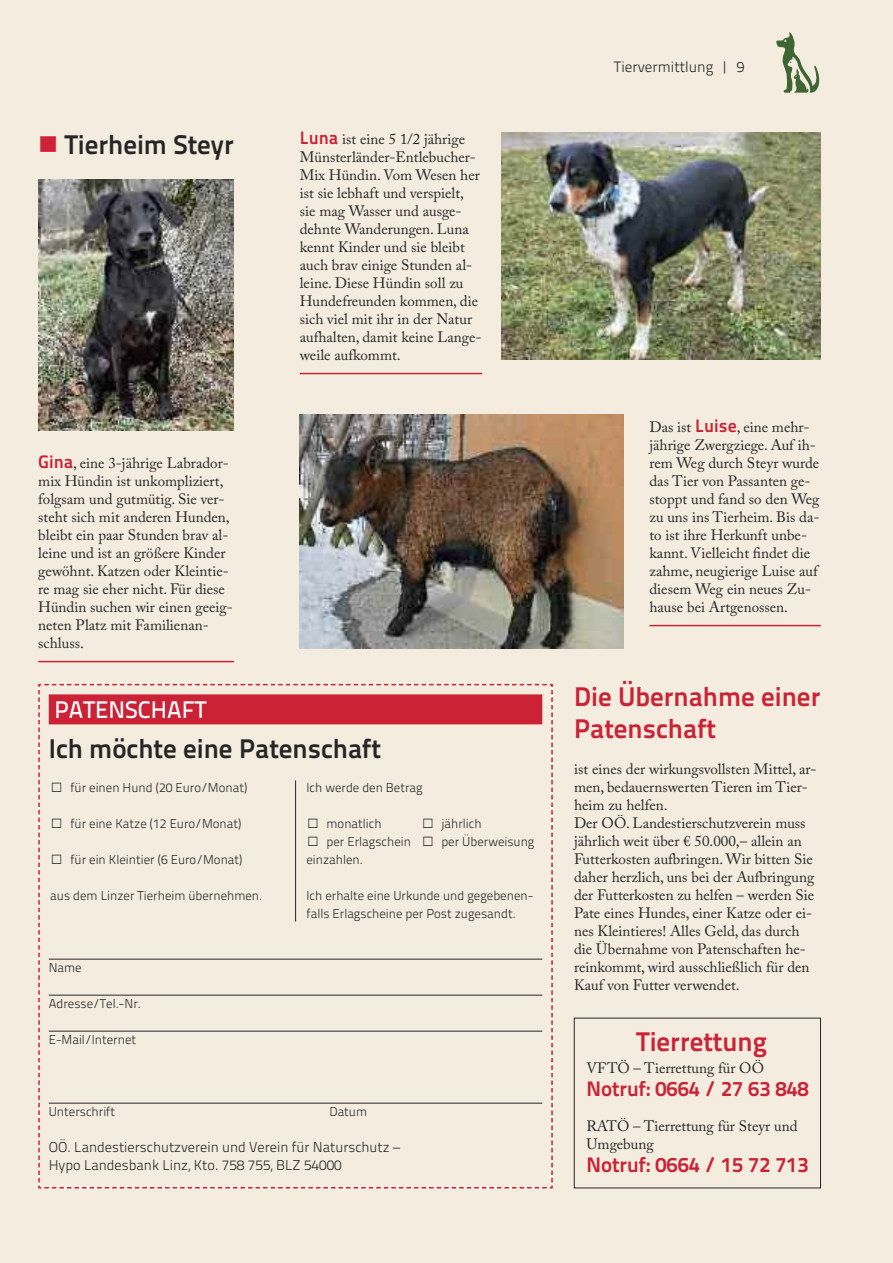
<style>
.page{position:relative;width:893px;height:1263px;background:#f3ecdf}
.page>*{position:absolute;margin:0;border:0;box-sizing:border-box;transform-origin:0 0}
.t1{font:27px/32.4px "Titillium Text 25 L 800 wt";color:#cc2235}
.t2{font:27px "Titillium Text 25 L 800 wt";color:#272627}
.t3{font:24px "Titillium Text 25 L 600 wt";color:#fff}
.t4{font:21px "Titillium Text 25 L 800 wt";color:#cc2235}
.t5{font:15px/18px "Adobe Caslon Pro";color:#272627}
.t6{font:15px "Titillium Text 25 L 250 wt";color:#272627}
.t7{font:14.25px/18px "Titillium Text 25 L 250 wt";color:#272627}
.t8{font:12.75px/18px "Titillium Text 25 L 250 wt";color:#272627}
.s1{color:#cc2235}
.s2{font-family:"Titillium Maps 29 L 800 wt";font-size:18px;color:#cc2235}
</style>
<div class="page">
<svg style="left:776px;top:32px;width:44px;height:61px"></svg>
<svg style="left:38px;top:683px;width:515px;height:506px"></svg>
<div style="left:49px;top:694px;width:493px;height:30px;background:#cc2235"></div>
<hr style="left:49px;top:959px;width:493px;height:1px;background:#272627">
<hr style="left:49px;top:995px;width:493px;height:1px;background:#272627">
<hr style="left:49px;top:1031px;width:493px;height:1px;background:#272627">
<hr style="left:49px;top:1103px;width:493px;height:1px;background:#272627">
<img style="left:501px;top:133px;width:320px;height:226px">
<img style="left:38px;top:180px;width:196px;height:250px">
<hr style="left:38px;top:661px;width:196px;height:1px;background:#cc2235">
<hr style="left:300px;top:373px;width:182px;height:1px;background:#cc2235">
<hr style="left:295px;top:780px;width:1px;height:141px;background:#272627">
<img style="left:300px;top:415px;width:323px;height:233px">
<hr style="left:649px;top:625px;width:172px;height:1px;background:#cc2235">
<div style="left:574px;top:1018px;width:247px;height:170px;border:1px solid #272627"></div>
<h1 class="t2" style="left:38px;top:134px;width:197px"><span class="s1">■</span> Tierheim Steyr</h1>
<p class="t5" style="left:38px;top:456px;width:196px"><span class="s2">Gina</span>, eine 3-jährige Labrador&shy;mix Hündin ist unkompliziert, folgsam und gutmütig. Sie ver&shy;steht sich mit anderen Hunden, bleibt ein paar Stunden brav al&shy;leine und ist an größere Kinder gewöhnt. Katzen oder Kleintie&shy;re mag sie eher nicht. Für diese<br>Hündin suchen wir einen geeig&shy;neten Platz mit Familienan&shy;schluss.</p>
<p class="t5" style="left:300px;top:132px;width:183px"><span class="s2">Luna</span> ist eine 5 1/2 jährige<br>Münsterländer-Entlebucher-<br>Mix Hündin. Vom Wesen her ist sie lebhaft und verspielt, sie mag Wasser und ausge&shy;dehnte Wanderungen. Luna kennt Kinder und sie bleibt auch brav einige Stunden al&shy;leine. Diese Hündin soll zu<br>Hundefreunden kommen, die sich viel mit ihr in der Natur aufhalten, damit keine Lange&shy;weile aufkommt.</p>
<h2 class="t3" style="left:54px;top:701px;width:154px">PATENSCHAFT</h2>
<h1 class="t2" style="left:49px;top:739px;width:334px">Ich möchte eine Patenschaft</h1>
<p class="t8" style="left:50px;top:780px;width:198px">☐ für einen Hund (20 Euro/Monat)</p>
<p class="t8" style="left:50px;top:816px;width:193px">☐ für eine Katze (12 Euro/Monat)</p>
<p class="t8" style="left:50px;top:852px;width:194px">☐ für ein Kleintier (6 Euro/Monat)</p>
<p class="t8" style="left:50px;top:888px;width:213px">aus dem Linzer Tierheim übernehmen.</p>
<p class="t8" style="left:49px;top:960px;width:34px">Name</p>
<p class="t8" style="left:49px;top:996px;width:94px">Adresse/Tel.-Nr.</p>
<p class="t8" style="left:49px;top:1032px;width:89px">E-Mail/Internet</p>
<p class="t8" style="left:306px;top:780px;width:118px">Ich werde den Betrag</p>
<p class="t8" style="left:306px;top:816px;width:77px">☐ monatlich</p>
<p class="t8" style="left:306px;top:816px;width:229px;text-indent:115px">☐ jährlich<br>☐ per Erlagschein ☐ per Überweisung einzahlen.</p>
<p class="t8" style="left:306px;top:888px;width:228px">Ich erhalte eine Urkunde und gegebenen&shy;falls Erlagscheine per Post zugesandt.</p>
<p class="t8" style="left:49px;top:1104px;width:68px">Unterschrift</p>
<p class="t8" style="left:329px;top:1104px;width:39px">Datum</p>
<p class="t7" style="left:49px;top:1139px;width:353px">OÖ. Landestierschutzverein und Verein für Naturschutz –<br>Hypo Landesbank Linz, Kto. 758 755, BLZ 54000</p>
<p class="t6" style="left:614px;top:61px;width:132px">Tiervermittlung | 9</p>
<p class="t5" style="left:649px;top:420px;width:171px">Das ist <span class="s2">Luise</span>, eine mehr&shy;jährige Zwergziege. Auf ih&shy;rem Weg durch Steyr wurde das Tier von Passanten ge&shy;stoppt und fand so den Weg zu uns ins Tierheim. Bis da&shy;to ist ihre Herkunft unbe&shy;kannt. Vielleicht findet die zahme, neugierige Luise auf diesem Weg ein neues Zu&shy;hause bei Artgenossen.</p>
<h1 class="t1" style="left:574px;top:683px;width:248px">Die Übernahme einer<br>Patenschaft</h1>
<p class="t5" style="left:574px;top:762px;width:244px">ist eines der wirkungsvollsten Mittel, ar&shy;men, bedauernswerten Tieren im Tier&shy;heim zu helfen.<br>Der OÖ. Landestierschutzverein muss jährlich weit über € 50.000,– allein an Futterkosten aufbringen. Wir bitten Sie daher herzlich, uns bei der Aufbringung der Futterkosten zu helfen – werden Sie Pate eines Hundes, einer Katze oder ei&shy;nes Kleintieres! Alles Geld, das durch die Übernahme von Patenschaften he&shy;reinkommt, wird ausschließlich für den Kauf von Futter verwendet.</p>
<h1 class="t1" style="left:637px;top:1028px;width:132px">Tierrettung</h1>
<p class="t5" style="left:586px;top:1061px;width:179px">VFTÖ – Tierrettung für OÖ</p>
<h3 class="t4" style="left:586px;top:1081px;width:224px">Notruf: 0664 / 27 63 848</h3>
<p class="t5" style="left:586px;top:1119px;width:213px">RATÖ – Tierrettung für Steyr und<br>Umgebung</p>
<h3 class="t4" style="left:586px;top:1157px;width:224px">Notruf: 0664 / 15 72 713</h3>
</div>
